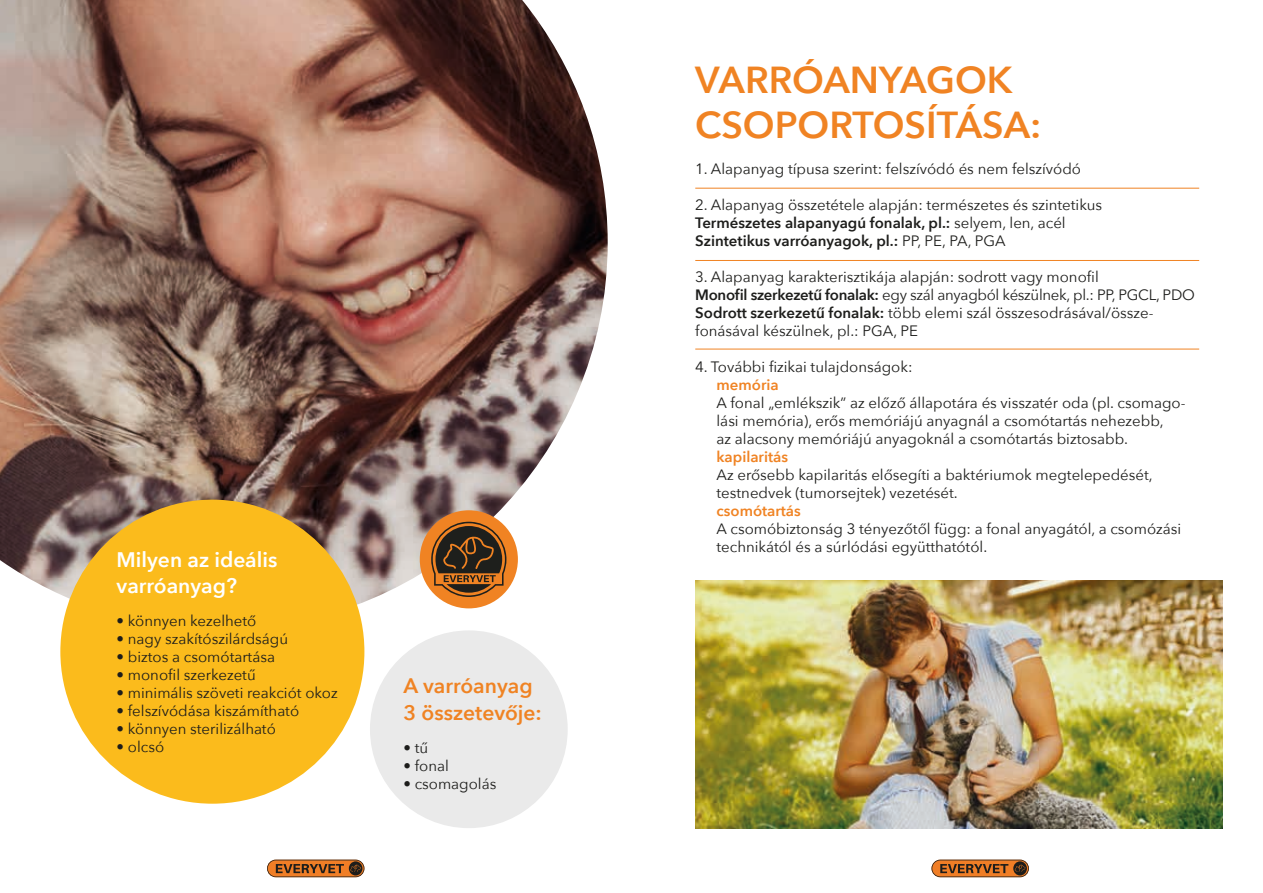
<style>
.page{position:relative;width:1263px;height:893px;background:#fff}
.page>*{position:absolute;margin:0;border:0;box-sizing:border-box;transform-origin:0 0}
.t1{font:600 37.5px/45px "Avenir Next";color:#f08323}
.t2{font:600 21px/25.2px "Avenir Next";color:#fff}
.t3{font:600 21px/27px "Avenir Next";color:#f08323}
.t4{font:15px/18px "Avenir Next";color:#1d1d1b}
.t5{font:600 15px "Avenir Next";color:#f08323}
.s1{font-weight:600}
</style>
<div class="page">
<img style="left:0;top:0;width:608px;height:629px">
<svg style="left:267px;top:860px;width:97px;height:17px"></svg>
<svg style="left:931px;top:860px;width:98px;height:17px"></svg>
<div style="left:370px;top:630px;width:198px;height:198px;background:#eaeaea;border-radius:50%"></div>
<div style="left:60px;top:500px;width:304px;height:304px;background:#fbbb1c;border-radius:50%"></div>
<hr style="left:695px;top:188px;width:504px;height:1px;background:#f08323">
<hr style="left:695px;top:260px;width:504px;height:1px;background:#f08323">
<hr style="left:695px;top:349px;width:504px;height:1px;background:#f08323">
<img style="left:695px;top:580px;width:527px;height:248px">
<div style="left:420px;top:510px;width:98px;height:98px;background:#f08323;border-radius:50%"></div>
<svg style="left:431px;top:522px;width:75px;height:75px"></svg>
<h2 class="t2" style="left:117px;top:547px;width:162px">Milyen az ideális varróanyag?</h2>
<p class="t4" style="left:117px;top:611px;width:141px">• könnyen kezelhető</p>
<p class="t4" style="left:117px;top:629px;width:173px">• nagy szakítószilárdságú</p>
<p class="t4" style="left:117px;top:647px;width:160px">• biztos a csomótartása</p>
<p class="t4" style="left:117px;top:665px;width:141px">• monofil szerkezetű</p>
<p class="t4" style="left:117px;top:683px;width:223px">• minimális szöveti reakciót okoz</p>
<p class="t4" style="left:117px;top:701px;width:184px">• felszívódása kiszámítható</p>
<p class="t4" style="left:117px;top:719px;width:161px">• könnyen sterilizálható</p>
<p class="t4" style="left:117px;top:737px;width:49px">• olcsó</p>
<h2 class="t3" style="left:403px;top:671px;width:140px">A varróanyag<br>3 összetevője:</h2>
<p class="t4" style="left:403px;top:738px;width:26px">• tű</p>
<p class="t4" style="left:403px;top:756px;width:47px">• fonal</p>
<p class="t4" style="left:403px;top:774px;width:94px">• csomagolás</p>
<h1 class="t1" style="left:695px;top:56px;width:348px">VARRÓANYAGOK<br>CSOPORTOSÍTÁSA:</h1>
<p class="t4" style="left:695px;top:159px;width:387px">1. Alapanyag típusa szerint: felszívódó és nem felszívódó</p>
<p class="t4" style="left:695px;top:195px;width:408px">2. Alapanyag összetétele alapján: természetes és szintetikus<br><span class="s1">Természetes alapanyagú fonalak, pl.:</span> selyem, len, acél<br><span class="s1">Szintetikus varróanyagok, pl.:</span> PP, PE, PA, PGA</p>
<p class="t4" style="left:695px;top:267px;width:501px">3. Alapanyag karakterisztikája alapján: sodrott vagy monofil<br><span class="s1">Monofil szerkezetű fonalak:</span> egy szál anyagból készülnek, pl.: PP, PGCL, PDO <span class="s1">Sodrott szerkezetű fonalak:</span> több elemi szál összesodrásával/össze&shy;fonásával készülnek, pl.: PGA, PE</p>
<p class="t4" style="left:695px;top:357px;width:219px">4. További fizikai tulajdonságok:</p>
<p class="t5" style="left:716px;top:372px;width:64px">memória</p>
<p class="t4" style="left:716px;top:393px;width:470px">A fonal „emlékszik” az előző állapotára és visszatér oda (pl. csomago&shy;lási memória), erős memóriájú anyagnál a csomótartás nehezebb,<br>az alacsony memóriájú anyagoknál a csomótartás biztosabb.</p>
<p class="t5" style="left:716px;top:444px;width:73px">kapilaritás</p>
<p class="t4" style="left:716px;top:465px;width:438px">Az erősebb kapilaritás elősegíti a baktériumok megtelepedését, testnedvek (tumorsejtek) vezetését.</p>
<p class="t5" style="left:716px;top:498px;width:86px">csomótartás</p>
<p class="t4" style="left:716px;top:519px;width:466px">A csomóbiztonság 3 tényezőtől függ: a fonal anyagától, a csomózási technikától és a súrlódási együtthatótól.</p>
</div>
